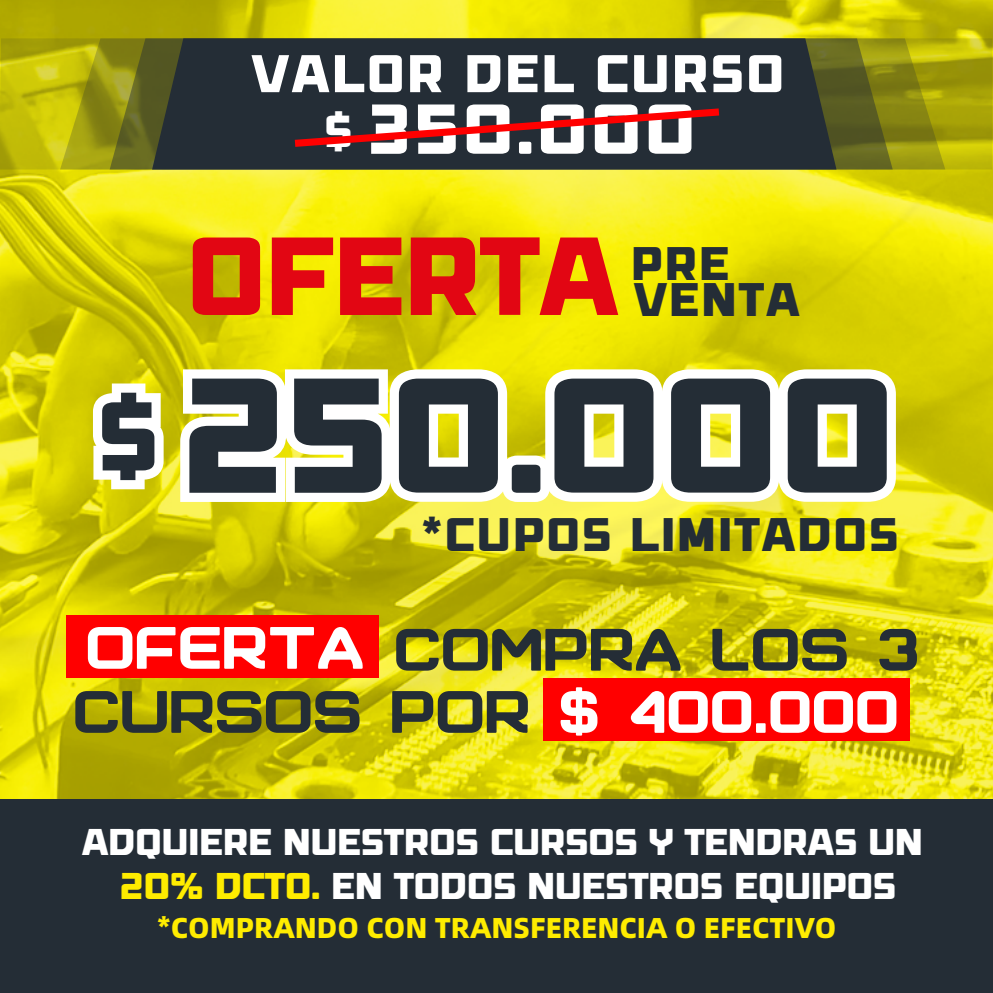
<style>
.page{position:relative;width:993px;height:993px;background:#fff}
.page>*{position:absolute;margin:0;border:0;box-sizing:border-box;transform-origin:0 0}
.t1{font:162.75px "Avega";letter-spacing:-.05em;color:#242d36}
.t2{font:110.51px "Avega";letter-spacing:-.05em;color:#e20613}
.t3{font:70.26px "Avega";color:#fff}
.t4{font:700 62.56px/62.1px "FPD Pressure";letter-spacing:-.05em;color:#242d36}
.t5{font:52.85px "Avega";color:#fff}
.t6{font:46.81px "Avega";color:#242d36}
.t7{font:37.01px/44.4px "Avega";letter-spacing:-.05em;color:#fff;text-align:center}
.t8{font:800 28.79px "Alibaba Sans";color:#ffec00}
.s1{font-size:44.54px}
.s2{font-size:97.21px}
.s3{color:#fff}
.s4{color:#ffec00}
</style>
<div class="page">
<img style="left:0;top:0;width:992px;height:799px">
<svg style="left:0;top:38px;width:992px;height:131px;background:#bab409"></svg>
<svg style="left:60px;top:38px;width:884px;height:131px;background:#a29e0f"></svg>
<svg style="left:110px;top:38px;width:782px;height:131px;background:#6f701e"></svg>
<div style="left:152px;top:38px;width:684px;height:131px;background:#242d36"></div>
<div style="left:0;top:799px;width:992px;height:193px;background:#242d36"></div>
<div style="left:66px;top:615px;width:312px;height:62px;background:#f00"></div>
<div style="left:543px;top:678px;width:366px;height:63px;background:#f00"></div>
<svg style="left:180px;top:369px;width:715px;height:133px"></svg>
<svg style="left:93px;top:383px;width:70px;height:106px"></svg>
<svg style="left:287px;top:104px;width:439px;height:47px;background:#44262e"></svg>
<h3 class="t5" style="left:250px;top:36px;width:536px">VALOR DEL CURSO</h3>
<h3 class="t3" style="left:323px;top:79px;width:375px"><span class="s1">$</span> 350.000</h3>
<h2 class="t2" style="left:184px;top:198px;width:438px">OFERTA</h2>
<p class="t6" style="left:630px;top:230px;width:101px">PRE</p>
<p class="t6" style="left:632px;top:266px;width:170px">VENTA</p>
<h1 class="t1" style="left:94px;top:320px;width:806px"><span class="s2">$</span> 250.000</h1>
<p class="t6" style="left:420px;top:501px;width:481px">*CUPOS LIMITADOS</p>
<h3 class="t4" style="left:71px;top:610px;width:850px"><span class="s3">OFERTA</span> COMPRA LOS 3<br>CURSOS POR <span class="s3">$ 400.000</span></h3>
<p class="t7" style="left:81px;top:817px;width:843px">ADQUIERE NUESTROS CURSOS Y TENDRAS UN<br><span class="s4">20% DCTO.</span> EN TODOS NUESTROS EQUIPOS</p>
<p class="t8" style="left:157px;top:904px;width:680px">*COMPRANDO CON TRANSFERENCIA O EFECTIVO</p>
</div>
